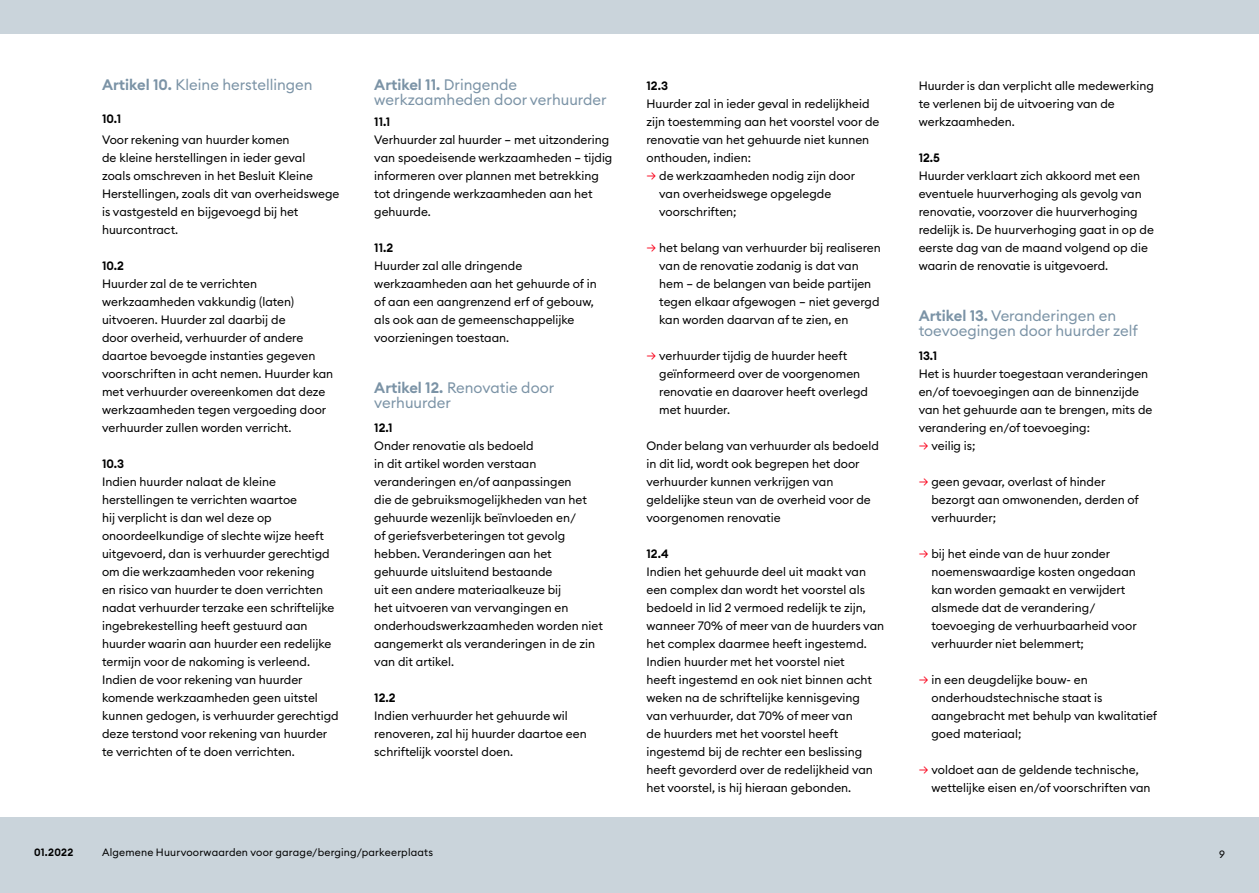
<style>
.page{position:relative;width:1259px;height:893px;background:#cad4db}
.page>*{position:absolute;margin:0;border:0;box-sizing:border-box;transform-origin:0 0}
.t1{font:15px/15px "Euclid Circular B";color:#7b93a6}
.t2{font:12px/18px "Euclid Circular B";color:#000}
.t3{font:600 12px "Euclid Circular B";color:#000}
.t4{font:10.5px "Euclid Circular B";letter-spacing:.015em;color:#000}
.t5{font:600 10.5px "Euclid Circular B";letter-spacing:.02em;color:#000}
.s1{font-weight:600}
.s2{color:#fa001a}
</style>
<div class="page">
<div style="left:0;top:34px;width:1259px;height:782px;background:#fff"></div>
<p class="t1" style="left:102px;top:77px;width:212px"><span class="s1">Artikel 10.</span> Kleine herstellingen</p>
<p class="t3" style="left:102px;top:111px;width:20px">10.1</p>
<p class="t2" style="left:102px;top:131px;width:239px">Voor rekening van huurder komen<br>de kleine herstellingen in ieder geval<br>zoals omschreven in het Besluit Kleine Herstellingen, zoals dit van overheidswege is vastgesteld en bijgevoegd bij het huurcontract.</p>
<p class="t3" style="left:102px;top:258px;width:23px">10.2</p>
<p class="t2" style="left:102px;top:275px;width:233px">Huurder zal de te verrichten werkzaamheden vakkundig (laten) uitvoeren. Huurder zal daarbij de<br>door overheid, verhuurder of andere daartoe bevoegde instanties gegeven voorschriften in acht nemen. Huurder kan met verhuurder overeenkomen dat deze werkzaamheden tegen vergoeding door verhuurder zullen worden verricht.</p>
<p class="t3" style="left:102px;top:456px;width:24px">10.3</p>
<p class="t2" style="left:102px;top:473px;width:238px">Indien huurder nalaat de kleine herstellingen te verrichten waartoe<br>hij verplicht is dan wel deze op onoordeelkundige of slechte wijze heeft uitgevoerd, dan is verhuurder gerechtigd om die werkzaamheden voor rekening<br>en risico van huurder te doen verrichten nadat verhuurder terzake een schriftelijke ingebrekestelling heeft gestuurd aan huurder waarin aan huurder een redelijke termijn voor de nakoming is verleend.<br>Indien de voor rekening van huurder komende werkzaamheden geen uitstel kunnen gedogen, is verhuurder gerechtigd deze terstond voor rekening van huurder te verrichten of te doen verrichten.</p>
<p class="t1" style="left:374px;top:77px;width:234px"><span class="s1">Artikel 11.</span> Dringende werkzaamheden door verhuurder</p>
<p class="t3" style="left:374px;top:114px;width:17px">11.1</p>
<p class="t2" style="left:374px;top:131px;width:240px">Verhuurder zal huurder – met uitzondering van spoedeisende werkzaamheden – tijdig informeren over plannen met betrekking tot dringende werkzaamheden aan het gehuurde.</p>
<p class="t3" style="left:374px;top:240px;width:20px">11.2</p>
<p class="t2" style="left:374px;top:257px;width:224px">Huurder zal alle dringende werkzaamheden aan het gehuurde of in of aan een aangrenzend erf of gebouw, als ook aan de gemeenschappelijke voorzieningen toestaan.</p>
<p class="t1" style="left:374px;top:380px;width:181px"><span class="s1">Artikel 12.</span> Renovatie door verhuurder</p>
<p class="t3" style="left:374px;top:420px;width:20px">12.1</p>
<p class="t2" style="left:374px;top:437px;width:230px">Onder renovatie als bedoeld<br>in dit artikel worden verstaan veranderingen en/of aanpassingen<br>die de gebruiksmogelijkheden van het gehuurde wezenlijk beïnvloeden en/<br>of geriefsverbeteringen tot gevolg hebben. Veranderingen aan het gehuurde uitsluitend bestaande<br>uit een andere materiaalkeuze bij<br>het uitvoeren van vervangingen en onderhoudswerkzaamheden worden niet aangemerkt als veranderingen in de zin van dit artikel.</p>
<p class="t3" style="left:374px;top:690px;width:23px">12.2</p>
<p class="t2" style="left:374px;top:707px;width:214px">Indien verhuurder het gehuurde wil renoveren, zal hij huurder daartoe een schriftelijk voorstel doen.</p>
<p class="t3" style="left:646px;top:78px;width:23px">12.3</p>
<p class="t2" style="left:646px;top:95px;width:234px">Huurder zal in ieder geval in redelijkheid zijn toestemming aan het voorstel voor de renovatie van het gehuurde niet kunnen onthouden, indien:</p>
<p class="t2" style="left:659px;top:167px;width:197px;text-indent:-13px"><span class="s2">→</span> de werkzaamheden nodig zijn door van overheidswege opgelegde voorschriften;</p>
<p class="t2" style="left:659px;top:239px;width:223px;text-indent:-13px"><span class="s2">→</span> het belang van verhuurder bij realiseren van de renovatie zodanig is dat van hem – de belangen van beide partijen tegen elkaar afgewogen – niet gevergd kan worden daarvan af te zien, en</p>
<p class="t2" style="left:659px;top:347px;width:210px;text-indent:-13px"><span class="s2">→</span> verhuurder tijdig de huurder heeft geïnformeerd over de voorgenomen renovatie en daarover heeft overlegd met huurder.</p>
<p class="t2" style="left:646px;top:437px;width:234px">Onder belang van verhuurder als bedoeld in dit lid, wordt ook begrepen het door verhuurder kunnen verkrijgen van geldelijke steun van de overheid voor de voorgenomen renovatie</p>
<p class="t3" style="left:646px;top:546px;width:24px">12.4</p>
<p class="t2" style="left:646px;top:563px;width:239px">Indien het gehuurde deel uit maakt van een complex dan wordt het voorstel als bedoeld in lid 2 vermoed redelijk te zijn, wanneer 70% of meer van de huurders van het complex daarmee heeft ingestemd.<br>Indien huurder met het voorstel niet<br>heeft ingestemd en ook niet binnen acht weken na de schriftelijke kennisgeving<br>van verhuurder, dat 70% of meer van<br>de huurders met het voorstel heeft ingestemd bij de rechter een beslissing heeft gevorderd over de redelijkheid van het voorstel, is hij hieraan gebonden.</p>
<p class="t2" style="left:918px;top:77px;width:237px">Huurder is dan verplicht alle medewerking te verlenen bij de uitvoering van de werkzaamheden.</p>
<p class="t3" style="left:918px;top:150px;width:23px">12.5</p>
<p class="t2" style="left:918px;top:167px;width:237px">Huurder verklaart zich akkoord met een eventuele huurverhoging als gevolg van renovatie, voorzover die huurverhoging redelijk is. De huurverhoging gaat in op de eerste dag van de maand volgend op die waarin de renovatie is uitgevoerd.</p>
<p class="t1" style="left:918px;top:308px;width:221px"><span class="s1">Artikel 13.</span> Veranderingen en toevoegingen door huurder zelf</p>
<p class="t3" style="left:918px;top:348px;width:20px">13.1</p>
<p class="t2" style="left:918px;top:365px;width:235px">Het is huurder toegestaan veranderingen en/of toevoegingen aan de binnenzijde van het gehuurde aan te brengen, mits de verandering en/of toevoeging:</p>
<p class="t2" style="left:918px;top:437px;width:58px"><span class="s2">→</span> veilig is;</p>
<p class="t2" style="left:931px;top:473px;width:209px;text-indent:-13px"><span class="s2">→</span> geen gevaar, overlast of hinder bezorgt aan omwonenden, derden of verhuurder;</p>
<p class="t2" style="left:931px;top:545px;width:207px;text-indent:-13px"><span class="s2">→</span> bij het einde van de huur zonder noemenswaardige kosten ongedaan kan worden gemaakt en verwijdert alsmede dat de verandering/ toevoeging de verhuurbaarheid voor verhuurder niet belemmert;</p>
<p class="t2" style="left:931px;top:671px;width:227px;text-indent:-13px"><span class="s2">→</span> in een deugdelijke bouw- en onderhoudstechnische staat is aangebracht met behulp van kwalitatief goed materiaal;</p>
<p class="t2" style="left:931px;top:761px;width:220px;text-indent:-13px"><span class="s2">→</span> voldoet aan de geldende technische, wettelijke eisen en/of voorschriften van</p>
<p class="t5" style="left:34px;top:845px;width:41px">01.2022</p>
<p class="t4" style="left:102px;top:845px;width:332px">Algemene Huurvoorwaarden voor garage/berging/parkeerplaats</p>
<p class="t4" style="left:1219px;top:848px;width:7px">9</p>
</div>
